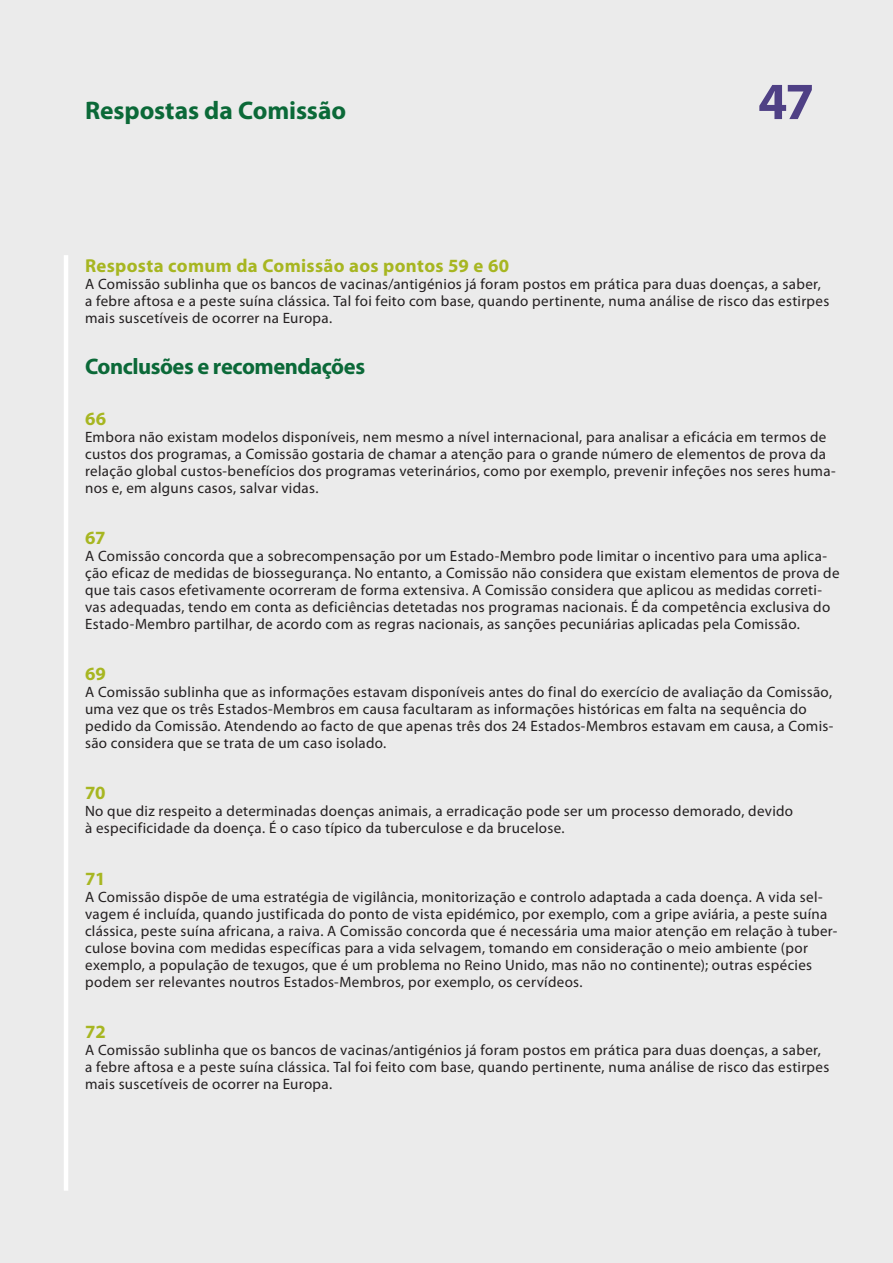
<style>
.page{position:relative;width:893px;height:1263px;background:#ebebeb}
.page>*{position:absolute;margin:0;border:0;box-sizing:border-box;transform-origin:0 0}
.t1{font:700 52.5px "Myriad Pro";color:#4f4085}
.t2{font:700 25.5px "Myriad Pro";letter-spacing:-.005em;color:#0b6938}
.K_02_-_REP_TITRE_1_1{font:700 22.5px "Myriad Pro";letter-spacing:-.02em;color:#0b6938}
.K_03_-_REP_CHIFFRE{font:700 18.75px "Myriad Pro";letter-spacing:.015em;color:#a7b621}
.K_04_-_REP_TEXTE_COU{font:15px/17px "Myriad Pro";letter-spacing:.02em;color:#231f20}
</style>
<div class="page">
<hr style="left:64px;top:255px;width:4px;height:936px;background:#fff">
<h2 class="t2" style="left:85px;top:94px;width:263px">Respostas da Comissão</h2>
<h1 class="t1" style="left:758px;top:67px;width:58px">47</h1>
<p class="K_03_-_REP_CHIFFRE" style="left:85px;top:254px;width:426px">Resposta comum da Comissão aos pontos 59 e 60</p>
<p class="K_04_-_REP_TEXTE_COU" style="left:85px;top:275px;width:746px">A Comissão sublinha que os bancos de vacinas/antigénios já foram postos em prática para duas doenças, a saber, a febre aftosa e a peste suína clássica. Tal foi feito com base, quando pertinente, numa análise de risco das estirpes mais suscetíveis de ocorrer na Europa.</p>
<p class="K_02_-_REP_TITRE_1_1" style="left:85px;top:352px;width:282px">Conclusões e recomendações</p>
<p class="K_03_-_REP_CHIFFRE" style="left:85px;top:407px;width:23px">66</p>
<p class="K_04_-_REP_TEXTE_COU" style="left:85px;top:428px;width:752px">Embora não existam modelos disponíveis, nem mesmo a nível internacional, para analisar a eficácia em termos de custos dos programas, a Comissão gostaria de chamar a atenção para o grande número de elementos de prova da relação global custos-benefícios dos programas veterinários, como por exemplo, prevenir infeções nos seres huma&shy;nos e, em alguns casos, salvar vidas.</p>
<p class="K_03_-_REP_CHIFFRE" style="left:85px;top:526px;width:22px">67</p>
<p class="K_04_-_REP_TEXTE_COU" style="left:85px;top:548px;width:756px">A Comissão concorda que a sobrecompensação por um Estado-Membro pode limitar o incentivo para uma aplica&shy;ção eficaz de medidas de biossegurança. No entanto, a Comissão não considera que existam elementos de prova de que tais casos efetivamente ocorreram de forma extensiva. A Comissão considera que aplicou as medidas correti&shy;vas adequadas, tendo em conta as deficiências detetadas nos programas nacionais. É da competência exclusiva do Estado-Membro partilhar, de acordo com as regras nacionais, as sanções pecuniárias aplicadas pela Comissão.</p>
<p class="K_03_-_REP_CHIFFRE" style="left:85px;top:662px;width:22px">69</p>
<p class="K_04_-_REP_TEXTE_COU" style="left:85px;top:684px;width:750px">A Comissão sublinha que as informações estavam disponíveis antes do final do exercício de avaliação da Comissão, uma vez que os três Estados-Membros em causa facultaram as informações históricas em falta na sequência do pedido da Comissão. Atendendo ao facto de que apenas três dos 24 Estados-Membros estavam em causa, a Comis&shy;são considera que se trata de um caso isolado.</p>
<p class="K_03_-_REP_CHIFFRE" style="left:85px;top:781px;width:22px">70</p>
<p class="K_04_-_REP_TEXTE_COU" style="left:85px;top:803px;width:710px">No que diz respeito a determinadas doenças animais, a erradicação pode ser um processo demorado, devido à especificidade da doença. É o caso típico da tuberculose e da brucelose.</p>
<p class="K_03_-_REP_CHIFFRE" style="left:85px;top:866px;width:22px">71</p>
<p class="K_04_-_REP_TEXTE_COU" style="left:85px;top:888px;width:754px">A Comissão dispõe de uma estratégia de vigilância, monitorização e controlo adaptada a cada doença. A vida sel&shy;vagem é incluída, quando justificada do ponto de vista epidémico, por exemplo, com a gripe aviária, a peste suína clássica, peste suína africana, a raiva. A Comissão concorda que é necessária uma maior atenção em relação à tuber&shy;culose bovina com medidas específicas para a vida selvagem, tomando em consideração o meio ambiente (por exemplo, a população de texugos, que é um problema no Reino Unido, mas não no continente); outras espécies podem ser relevantes noutros Estados-Membros, por exemplo, os cervídeos.</p>
<p class="K_03_-_REP_CHIFFRE" style="left:85px;top:1019px;width:22px">72</p>
<p class="K_04_-_REP_TEXTE_COU" style="left:85px;top:1041px;width:746px">A Comissão sublinha que os bancos de vacinas/antigénios já foram postos em prática para duas doenças, a saber, a febre aftosa e a peste suína clássica. Tal foi feito com base, quando pertinente, numa análise de risco das estirpes mais suscetíveis de ocorrer na Europa.</p>
</div>
